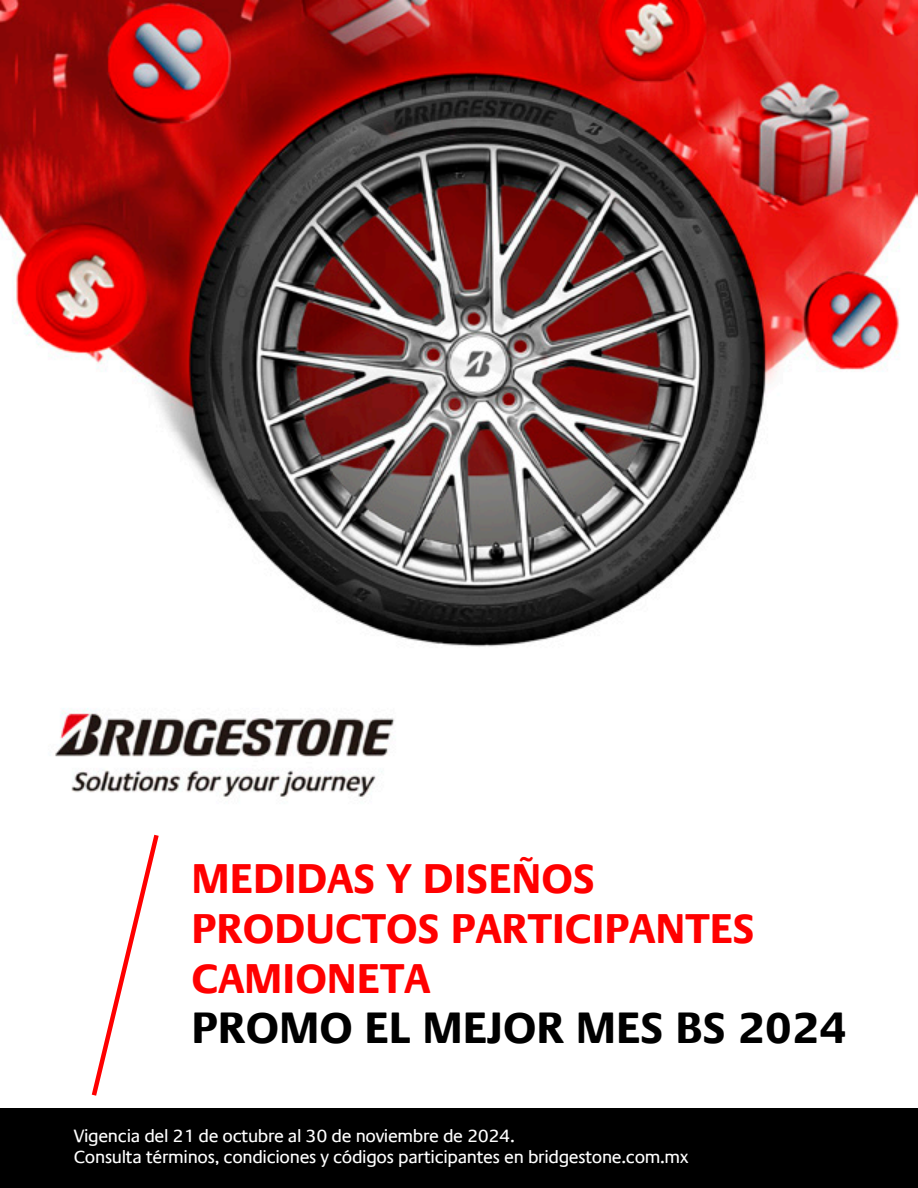
<style>
.page{position:relative;width:918px;height:1188px;background:#fff}
.page>*{position:absolute;margin:0;border:0;box-sizing:border-box;transform-origin:0 0}
.t1{font:700 44.25px "Praxis Com";color:#000}
.t2{font:700 42px/50.4px "Praxis Com";color:#f00}
.t3{font:18px/21.6px "Praxis Com";letter-spacing:-.02em;color:#fff}
</style>
<div class="page">
<img style="left:0;top:0;width:918px;height:797px">
<div style="left:0;top:1108px;width:918px;height:80px;background:#000"></div>
<svg style="left:91px;top:834px;width:68px;height:262px"></svg>
<h2 class="t2" style="left:192px;top:853px;width:565px">MEDIDAS Y DISEÑOS<br>PRODUCTOS PARTICIPANTES<br>CAMIONETA</h2>
<h1 class="t1" style="left:192px;top:1002px;width:657px">PROMO EL MEJOR MES BS 2024</h1>
<p class="t3" style="left:74px;top:1125px;width:616px">Vigencia del 21 de octubre al 30 de noviembre de 2024.<br>Consulta términos, condiciones y códigos participantes en bridgestone.com.mx</p>
</div>
